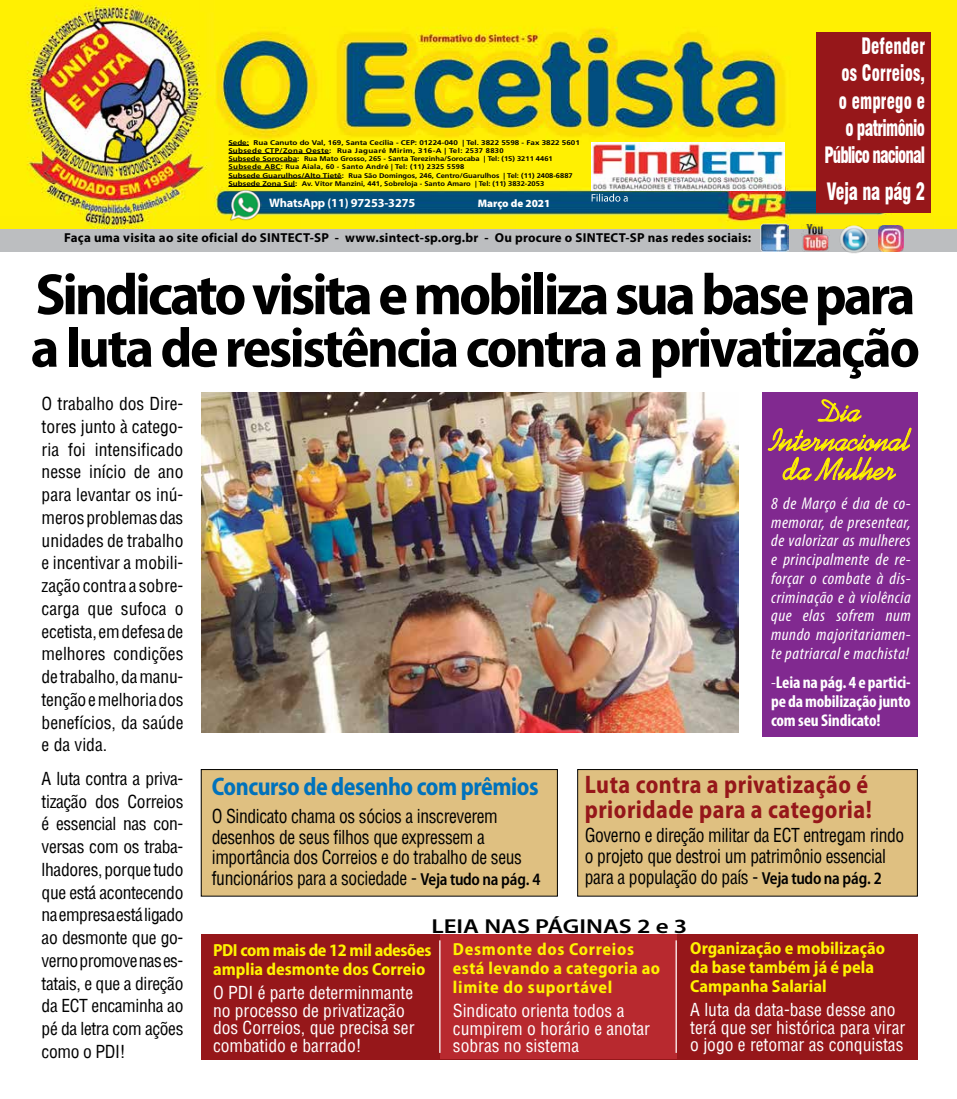
<style>
.page{position:relative;width:957px;height:1099px;background:#fff}
.page>*{position:absolute;margin:0;border:0;box-sizing:border-box;transform-origin:0 0}
.t1{font:700 semi-condensed 58.75px "Myriad Pro";letter-spacing:-.05em;color:#000}
.t2{font:700 semi-condensed 56.25px "Myriad Pro";letter-spacing:-.04em;color:#000}
.t3{font:30.38px/29.2px "Kaufmann BT";letter-spacing:-.01em;color:#fff200;text-align:center}
.t4{font:700 semi-condensed 25.5px/25px "Myriad Pro";letter-spacing:.02em;color:#96171a;scale:.93 1}
.t5{font:700 semi-condensed 25.5px "Myriad Pro";letter-spacing:-.02em;color:#0072bc;scale:.93 1}
.t6{font:900 condensed 23.38px "Swiss 721 BT";letter-spacing:-.01em;color:#fff;scale:.75 1}
.t7{font:900 condensed 22.12px/27.2px "Swiss 721 BT";letter-spacing:-.04em;color:#fff;text-align:right;scale:.75 1}
.t8{font:600 20.25px "Myriad Pro";color:#000;scale:1.23 1}
.t9{font:18.75px/20.8px "Switzerland Condensed";letter-spacing:-.02em;color:#000;scale:.93 1}
.t10{font:17.5px/22.8px "Switzerland Condensed";letter-spacing:-.015em;color:#000;text-align:justify}
.t11{font:17.5px/17.5px "Switzerland Condensed";color:#fff}
.t12{font:700 semi-condensed 17.5px/18.8px "Myriad Pro";color:#fff200}
.t13{font:700 semi-condensed 17.5px/18.8px "Myriad Pro";letter-spacing:.035em;color:#fff200}
.t14{font:italic condensed 17px/18.8px "Myriad Pro";letter-spacing:.03em;color:#fff;text-align:justify}
.t15{font:700 condensed 17px/18.8px "Myriad Pro";letter-spacing:-.01em;color:#fff;text-align:justify}
.t16{font:700 13px "Myriad Pro";letter-spacing:.02em;color:#000}
.t17{font:700 12.38px "Myriad Pro";letter-spacing:-.01em;color:#fff}
.t18{font:900 10.88px "Myriad Pro";color:#fff}
.t19{font:700 6.88px/8.2px "Frutiger LT Std";color:#000;scale:1.18 1}
.s1{font-size:56.25px}
.s2{font-size:11.88px}
.s3{font-weight:400;font-style:italic}
.s4{font-family:"Myriad Pro";font-weight:600;font-stretch:semi-condensed;font-size:17.38px}
</style>
<div class="page">
<div style="left:577px;top:769px;width:340px;height:127px;background:#dfc081"></div>
<div style="left:577px;top:769px;width:340px;height:127px;border:1px solid #000"></div>
<div style="left:762px;top:392px;width:156px;height:345px;background:#812990"></div>
<div style="left:201px;top:933px;width:716px;height:126px;background:#96171a"></div>
<div style="left:440px;top:934px;width:236px;height:124px;background:#b8292f"></div>
<div style="left:0;top:216px;width:957px;height:35px;background:#bcbec0"></div>
<img style="left:0;top:0;width:957px;height:228px">
<svg style="left:591px;top:194px;width:37px;height:8px"></svg>
<svg style="left:228px;top:145px;width:21px;height:1px"></svg>
<hr style="left:228px;top:153px;width:101px;height:1px;background:#000">
<hr style="left:228px;top:161px;width:69px;height:1px;background:#000">
<hr style="left:228px;top:170px;width:53px;height:1px;background:#000">
<hr style="left:228px;top:178px;width:114px;height:1px;background:#000">
<hr style="left:228px;top:186px;width:67px;height:1px;background:#000">
<img style="left:839px;top:226px;width:29px;height:27px">
<img style="left:802px;top:225px;width:27px;height:27px">
<img style="left:760px;top:223px;width:29px;height:28px">
<img style="left:591px;top:143px;width:194px;height:47px">
<img style="left:227px;top:190px;width:35px;height:32px">
<img style="left:878px;top:226px;width:25px;height:25px">
<div style="left:816px;top:32px;width:114px;height:181px;background:#96171a"></div>
<hr style="left:439px;top:940px;width:1px;height:112px;background:#fff">
<hr style="left:675px;top:940px;width:2px;height:112px;background:#fff">
<svg style="left:767px;top:399px;width:144px;height:82px"></svg>
<div style="left:201px;top:769px;width:356px;height:127px;background:#dfc081"></div>
<div style="left:201px;top:769px;width:356px;height:127px;border:1px solid #000"></div>
<img style="left:202px;top:392px;width:536px;height:340px">
<p class="t19" style="left:228px;top:138px;width:299px">Sede: Rua Canuto do Val, 169, Santa Cecília - CEP: 01224-040 | Tel. 3822 5598 - Fax 3822 5601<br>Subsede CTP/Zona Oeste: Rua Jaguaré Mirim, 316-A | Tel: 2537 8830<br>Subsede Sorocaba: Rua Mato Grosso, 265 - Santa Terezinha/Sorocaba | Tel: (15) 3211 4461<br>Subsede ABC: Rua Aiala, 60 - Santo André | Tel: (11) 2325 5598<br>Subsede Guarulhos/Alto Tietê: Rua São Domingos, 246, Centro/Guarulhos | Tel: (11) 2408-6887<br>Subsede Zona Sul: Av. Vítor Manzini, 441, Sobreloja - Santo Amaro | Tel: (11) 3832-2053</p>
<p class="t17" style="left:269px;top:195px;width:148px">WhatsApp (11) 97253-3275</p>
<p class="t18" style="left:478px;top:196px;width:74px">Março de 2021</p>
<p class="t16" style="left:64px;top:229px;width:688px">Faça uma visita ao site oficial do SINTECT-SP - www.sintect-sp.org.br - Ou procure o SINTECT-SP nas redes sociais:</p>
<p class="t7" style="left:824px;top:32px;width:136px">Defender<br>os Correios,<br>o emprego e<br>o patrimônio<br>Público nacional</p>
<h3 class="t6" style="left:827px;top:178px;width:132px">Veja na pág 2</h3>
<h1 class="t1" style="left:35px;top:262px;width:881px">Sindicato visita e mobiliza sua base <span class="s1">para</span></h1>
<h2 class="t2" style="left:31px;top:316px;width:891px">a luta de resistência contra a privatização</h2>
<p class="t10" style="left:42px;top:392px;width:143px">O trabalho dos Dire&shy;tores junto à catego&shy;ria foi intensificado nesse início de ano para levantar os inú&shy;meros problemas das unidades de trabalho e incentivar a mobili&shy;zação contra a sobre&shy;carga que sufoca o ecetista, em defesa de melhores condições de trabalho, da manu&shy;tenção e melhoria dos benefícios, da saúde e da vida.</p>
<p class="t10" style="left:42px;top:766px;width:143px">A luta contra a priva&shy;tização dos Correios é essencial nas con&shy;versas com os traba&shy;lhadores, porque tudo que está acontecendo na empresa está ligado ao desmonte que go&shy;verno promove nas es&shy;tatais, e que a direção da ECT encaminha ao pé da letra com ações como o PDI!</p>
<h3 class="t3" style="left:771px;top:397px;width:141px">Dia<br>Internacional da Mulher</h3>
<p class="t14" style="left:771px;top:493px;width:141px">8 de Março é d<span class="s2">i</span>a de co&shy;memorar, de presentear, de valorizar as mulheres e principalmente de re&shy;forçar o combate à dis&shy;criminação e à violência que elas sofrem num mundo majoritariamen&shy;te patriarcal e machista!</p>
<p class="t15" style="left:771px;top:673px;width:141px"><span class="s3">-</span>Leia na pág. 4 e partici&shy;pe da mobilização junto com seu Sindicato!</p>
<h3 class="t4" style="left:585px;top:772px;width:310px">Luta contra a privatização é prioridade para a categoria!</h3>
<p class="t9" style="left:585px;top:824px;width:345px">Governo e direção militar da ECT entregam rindo o projeto que destroi um patrimônio essencial para a população do país - <span class="s4">Veja tudo na pág. 2</span></p>
<h3 class="t5" style="left:212px;top:772px;width:353px">Concurso de desenho com prêmios</h3>
<p class="t9" style="left:212px;top:805px;width:355px">O Sindicato chama os sócios a inscreverem desenhos de seus filhos que expressem a importância dos Correios e do trabalho de seus funcionários para a sociedade - <span class="s4">Veja tudo na pág. 4</span></p>
<p class="t8" style="left:431px;top:913px;width:209px">LEIA NAS PÁGINAS 2 e 3</p>
<p class="t12" style="left:690px;top:939px;width:196px">Organização e mobilização da base também já é pela<br>Campanha Salarial</p>
<p class="t11" style="left:690px;top:1000px;width:216px">A luta da data-base desse ano terá que ser histórica para virar o jogo e retomar as conquistas</p>
<p class="t13" style="left:453px;top:940px;width:209px">Desmonte dos Correios está levando a categoria ao limite do suportável</p>
<p class="t11" style="left:453px;top:1001px;width:199px">Sindicato orienta todos a cumpirem o horário e anotar sobras no sistema</p>
<p class="t12" style="left:213px;top:941px;width:220px">PDI com mais de 12 mil adesões amplia desmonte dos Correio</p>
<p class="t11" style="left:213px;top:983px;width:203px">O PDI é parte determinmante no processo de privatização dos Correios, que precisa ser combatido e barrado!</p>
</div>
